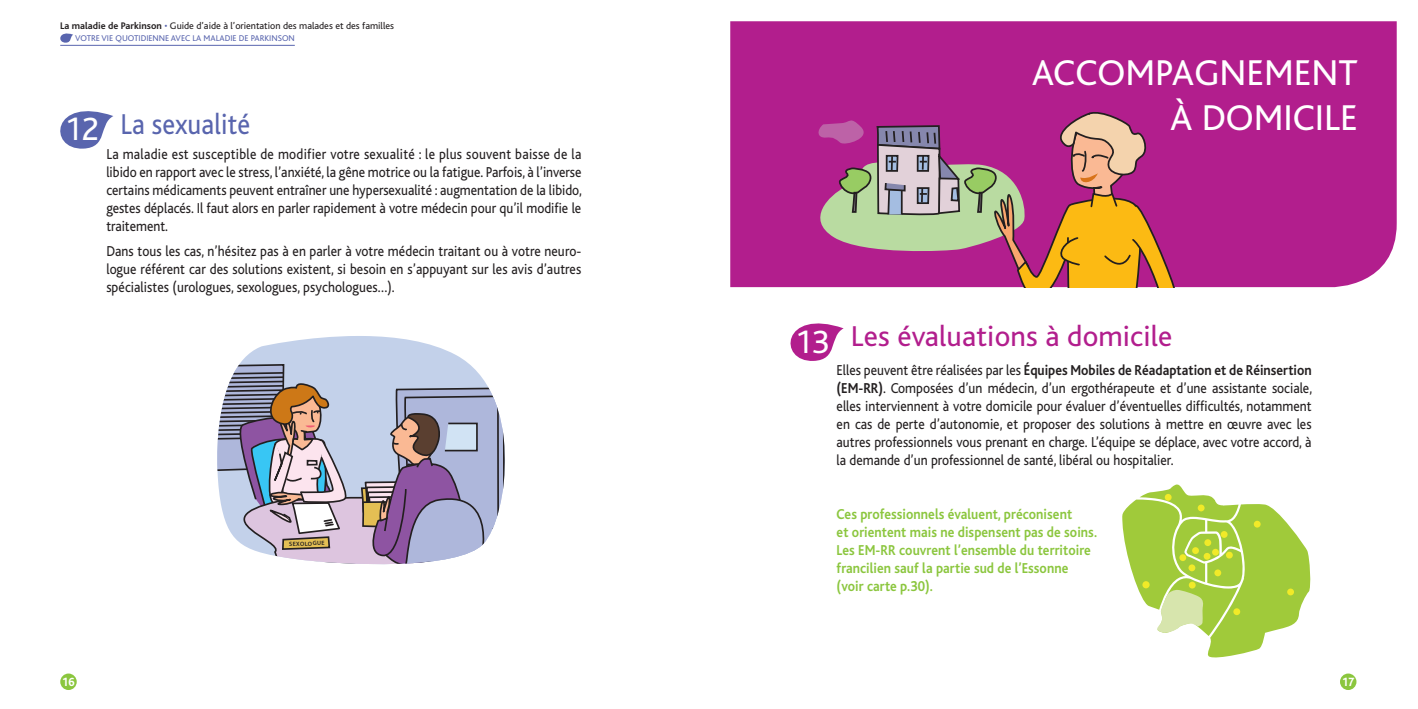
<style>
.page{position:relative;width:1418px;height:709px;background:#fff}
.page>*{position:absolute;margin:0;border:0;box-sizing:border-box;transform-origin:0 0}
.t1{font:37.5px/45px "Bliss";color:#fff;text-align:right}
.t2{font:33.75px "Bliss";color:#fff}
.t3{font:30px "Bliss";letter-spacing:.005em;color:#b21e8d}
.t4{font:30px "Bliss";letter-spacing:.005em;color:#5965ae;scale:.9 1}
.t5{font:15px/18px "Bliss";color:#231f20;text-align:justify;scale:.9 1}
.t6{font:700 15px/18px "Bliss";letter-spacing:.005em;color:#8bc63e;scale:.9 1}
.t7{font:800 12.5px "Bliss";color:#fff;scale:.9 1}
.t8{font:10px "Bliss";color:#231f20}
.t9{font:8.75px "Bliss";color:#5965ae}
.t10{font:600 6.12px "Myriad Pro";color:#231f20}
.s1{font-weight:700}
.s2{color:#5965ae}
</style>
<div class="page">
<div style="left:730px;top:21px;width:666px;height:266px;background:#b21e8d"></div>
<svg style="left:804px;top:109px;width:372px;height:178px;background:#b96580"></svg>
<div style="left:60px;top:673px;width:17px;height:17px;background:#8bc63e;border-radius:50%"></div>
<div style="left:1339px;top:673px;width:17px;height:17px;background:#8bc63e;border-radius:50%"></div>
<svg style="left:60px;top:111px;width:53px;height:38px"></svg>
<svg style="left:790px;top:323px;width:53px;height:38px"></svg>
<hr style="left:60px;top:45px;width:235px;height:1px;background:#5965ae">
<svg style="left:60px;top:33px;width:13px;height:10px"></svg>
<svg style="left:240px;top:336px;width:228px;height:27px;fill:#c3d1ea"></svg>
<svg style="left:217px;top:363px;width:288px;height:202px;background:#b2adc1"></svg>
<svg style="left:1122px;top:484px;width:189px;height:174px"></svg>
<div style="left:1233px;top:608px;width:7px;height:7px;background:#f1ea28;border-radius:50%"></div>
<div style="left:1188px;top:581px;width:7px;height:7px;background:#f1ea28;border-radius:50%"></div>
<div style="left:1179px;top:554px;width:7px;height:7px;background:#f1ea28;border-radius:50%"></div>
<div style="left:1197px;top:504px;width:7px;height:7px;background:#f1ea28;border-radius:50%"></div>
<div style="left:1164px;top:494px;width:7px;height:7px;background:#f1ea28;border-radius:50%"></div>
<div style="left:1142px;top:581px;width:7px;height:7px;background:#f1ea28;border-radius:50%"></div>
<div style="left:1188px;top:564px;width:7px;height:7px;background:#f1ea28;border-radius:50%"></div>
<div style="left:1214px;top:569px;width:7px;height:7px;background:#f1ea28;border-radius:50%"></div>
<div style="left:1253px;top:520px;width:7px;height:7px;background:#f1ea28;border-radius:50%"></div>
<div style="left:1287px;top:588px;width:6px;height:7px;background:#f1ea28;border-radius:50%"></div>
<p class="t8" style="left:60px;top:20px;width:335px"><span class="s1">La maladie de Parkinson</span> <span class="s2">•</span> Guide d’aide à l’orientation des malades et des familles</p>
<p class="t9" style="left:75px;top:34px;width:221px">VOTRE VIE QUOTIDIENNE AVEC LA MALADIE DE PARKINSON</p>
<h2 class="t2" style="left:65px;top:112px;width:36px">12</h2>
<h3 class="t4" style="left:120px;top:108px;width:146px">La sexualité</h3>
<p class="t5" style="left:106px;top:145px;width:530px">La maladie est susceptible de modifier votre sexualité : le plus souvent baisse de la libido en rapport avec le stress, l’anxiété, la gêne motrice ou la fatigue. Parfois, à l’inverse certains médicaments peuvent entraîner une hypersexualité : augmentation de la libido, gestes déplacés. Il faut alors en parler rapidement à votre médecin pour qu’il modifie le traitement.</p>
<p class="t5" style="left:106px;top:243px;width:529px">Dans tous les cas, n’hésitez pas à en parler à votre médecin traitant ou à votre neuro&shy;logue référent car des solutions existent, si besoin en s’appuyant sur les avis d’autres spécialistes (urologues, sexologues, psychologues…).</p>
<p class="t10" style="left:289px;top:540px;width:37px;rotate:-2deg">SEXOLOGUE</p>
<h1 class="t1" style="left:1031px;top:51px;width:327px">ACCOMPAGNEMENT<br>À DOMICILE</h1>
<h2 class="t2" style="left:794px;top:324px;width:36px">13</h2>
<h3 class="t3" style="left:850px;top:321px;width:323px">Les évaluations à domicile</h3>
<p class="t5" style="left:836px;top:361px;width:530px">Elles peuvent être réalisées par les <span class="s1">Équipes Mobiles de Réadaptation et de Réinsertion (EM-RR)</span>. Composées d’un médecin, d’un ergothérapeute et d’une assistante sociale, elles interviennent à votre domicile pour évaluer d’éventuelles difficultés, notamment en cas de perte d’autonomie, et proposer des solutions à mettre en œuvre avec les autres professionnels vous prenant en charge. L’équipe se déplace, avec votre accord, à la demande d’un professionnel de santé, libéral ou hospitalier.</p>
<p class="t6" style="left:836px;top:505px;width:291px">Ces professionnels évaluent, préconisent<br>et orientent mais ne dispensent pas de soins.<br>Les EM-RR couvrent l’ensemble du territoire francilien sauf la partie sud de l’Essonne (voir carte p.30).</p>
<p class="t7" style="left:62px;top:675px;width:15px">16</p>
<p class="t7" style="left:1341px;top:675px;width:15px">17</p>
</div>
